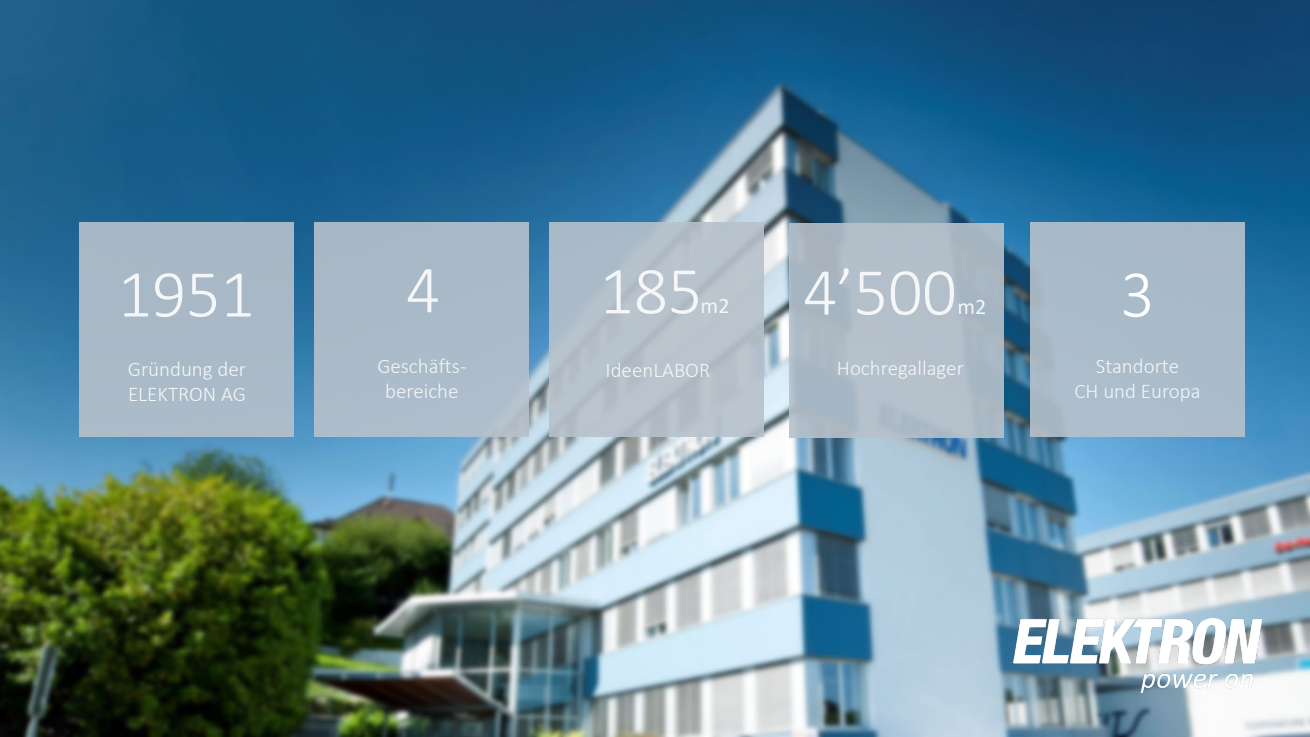
<style>
.page{position:relative;width:1310px;height:737px;background:#fff}
.page>*{position:absolute;margin:0;border:0;box-sizing:border-box;transform-origin:0 0}
.t1{font:300 67.64px "Calibri";color:#f4f6f7}
.t2{font:300 67.64px "Calibri";color:#fff}
.t3{font:22.14px "Calibri";color:#f4f6f7}
.t4{font:300 21px/25.2px "Calibri";color:#f4f6f7}
</style>
<div class="page">
<img style="left:0;top:0;width:1310px;height:737px">
<img style="left:1013px;top:618px;width:248px;height:74px">
<div style="left:79px;top:222px;width:214px;height:215px;background:#a9b9c7"></div>
<div style="left:314px;top:222px;width:214px;height:215px;background:#aabac8"></div>
<div style="left:1030px;top:222px;width:214px;height:215px;background:#aabac9"></div>
<div style="left:549px;top:222px;width:214px;height:215px;background:#b7c1cb"></div>
<div style="left:789px;top:224px;width:215px;height:214px;background:#b7c1cb"></div>
<p class="t1" style="left:118px;top:252px;width:138px">1951</p>
<p class="t4" style="left:128px;top:356px;width:120px">Gründung der<br>ELEKTRON AG</p>
<p class="t1" style="left:406px;top:248px;width:36px">4</p>
<p class="t4" style="left:377px;top:353px;width:91px">Geschäfts-</p>
<p class="t4" style="left:385px;top:378px;width:75px">bereiche</p>
<p class="t1" style="left:599px;top:249px;width:104px">185</p>
<p class="t3" style="left:700px;top:290px;width:30px">m2</p>
<p class="t1" style="left:803px;top:250px;width:155px">4’500</p>
<p class="t3" style="left:957px;top:291px;width:30px">m2</p>
<p class="t2" style="left:1120px;top:252px;width:36px">3</p>
<p class="t4" style="left:605px;top:357px;width:106px">IdeenLABOR</p>
<p class="t4" style="left:837px;top:355px;width:128px">Hochregallager</p>
<p class="t4" style="left:1096px;top:353px;width:85px">Standorte</p>
<p class="t4" style="left:1074px;top:378px;width:128px">CH und Europa</p>
</div>
